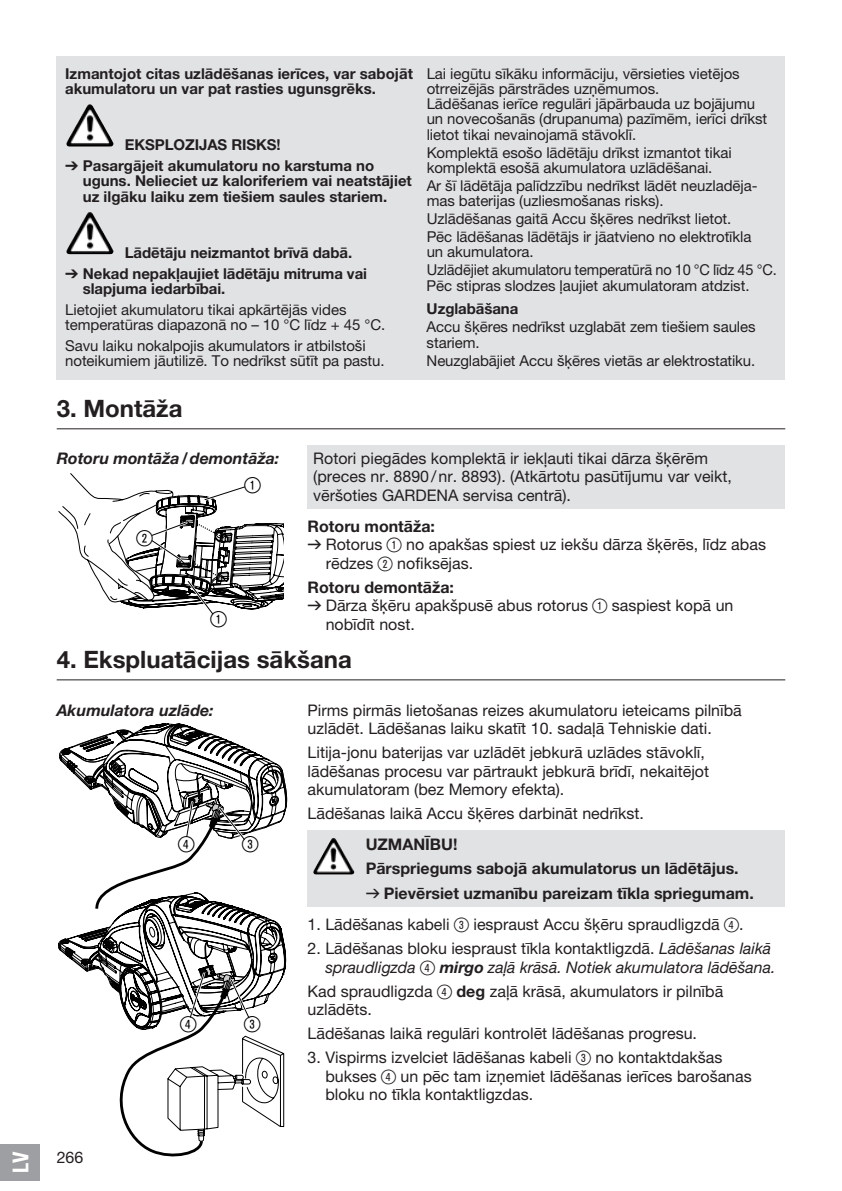
<style>
.page{position:relative;width:842px;height:1191px;background:#fff}
.page>*{position:absolute;margin:0;border:0;box-sizing:border-box;transform-origin:0 0}
.t1{font:700 24px "GARDENA Pro";color:#231f20}
.t2{font:22px "Ziffernim Kreisund Quadrat BQ";color:#000}
.t3{font:22px "GARDENA Pro Bo Cond";color:#fff}
.t4{font:16px/18.4px "GARDENA Pro";color:#231f20}
.t5{font:700 16px/24px "GARDENA Pro";color:#231f20}
.t6{font:italic 16px/18.4px "GARDENA Pro";color:#231f20;text-align:right}
.t7{font:italic 700 16px "GARDENA Pro";color:#231f20}
.t8{font:15px/15.2px "GARDENA Pro";letter-spacing:-.005em;color:#231f20}
.t9{font:700 15px/15.2px "GARDENA Pro";color:#231f20}
.s1{font-family:"Formdruck";font-weight:400}
.s2{font-family:"Formdruck"}
.s3{font-family:"Ziffernim Kreisund Quadrat BQ";font-size:20px}
.s4{font-style:normal}
.s5{font-family:"Ziffernim Kreisund Quadrat BQ";font-style:normal;font-size:20px}
.s6{font-weight:700}
</style>
<div class="page">
<div style="left:0;top:1143px;width:40px;height:37px;background:#9d9fa2"></div>
<div style="left:57px;top:57px;width:728px;height:323px;background:#e1e2e4"></div>
<img style="left:68px;top:104px;width:21px;height:36px">
<img style="left:68px;top:212px;width:21px;height:35px">
<div style="left:308px;top:445px;width:477px;height:64px;background:#e1e2e4"></div>
<hr style="left:57px;top:428px;width:728px;height:1px;background:#231f20">
<svg style="left:58px;top:473px;width:225px;height:142px"></svg>
<hr style="left:57px;top:679px;width:728px;height:1px;background:#231f20">
<div style="left:308px;top:830px;width:477px;height:77px;background:#e1e2e4"></div>
<svg style="left:58px;top:723px;width:229px;height:434px"></svg>
<img style="left:315px;top:838px;width:18px;height:30px">
<h2 class="t3" style="left:7px;top:1172px;width:23px;rotate:-90deg">LV</h2>
<p class="t9" style="left:65px;top:65px;width:349px">Izmantojot citas uzlādēšanas ierīces, var sabojāt akumulatoru un var pat rasties ugunsgrēks.</p>
<p class="t9" style="left:65px;top:134px;width:310px;line-height:20.8px;text-indent:60px">EKSPLOZIJAS RISKS!<br><span class="s1">V</span> Pasargājeit akumulatoru no karstuma no</p>
<p class="t9" style="left:83px;top:173px;width:331px">uguns. Nelieciet uz kaloriferiem vai neatstājiet uz ilgāku laiku zem tiešiem saules stariem.</p>
<p class="t9" style="left:65px;top:242px;width:303px;line-height:20.8px;text-indent:60px">Lādētāju neizmantot brīvā dabā.<br><span class="s1">V</span> Nekad nepakļaujiet lādētāju mitruma vai</p>
<p class="t9" style="left:83px;top:281px;width:144px">slapjuma iedarbībai.</p>
<p class="t8" style="left:65px;top:302px;width:322px">Lietojiet akumulatoru tikai apkārtējās vides temperatūras diapazonā no – 10 °C līdz + 45 °C.</p>
<p class="t8" style="left:65px;top:338px;width:321px">Savu laiku nokalpojis akumulators ir atbilstoši noteikumiem jāutilizē. To nedrīkst sūtīt pa pastu.</p>
<p class="t8" style="left:427px;top:66px;width:342px">Lai iegūtu sīkāku informāciju, vērsieties vietējos otrreizējās pārstrādes uzņēmumos.<br>Lādēšanas ierīce regulāri jāpārbauda uz bojājumu un novecošanās (drupanuma) pazīmēm, ierīci drīkst lietot tikai nevainojamā stāvoklī.</p>
<p class="t8" style="left:427px;top:144px;width:307px">Komplektā esošo lādētāju drīkst izmantot tikai komplektā esošā akumulatora uzlādēšanai.</p>
<p class="t8" style="left:427px;top:178px;width:332px">Ar šī lādētāja palīdzzību nedrīkst lādēt neuzladēja&shy;mas baterijas (uzliesmošanas risks).</p>
<p class="t8" style="left:427px;top:209px;width:326px;line-height:18px">Uzlādēšanas gaitā Accu šķēres nedrīkst lietot.<br>Pēc lādēšanas lādētājs ir jāatvieno no elektrotīkla</p>
<p class="t8" style="left:427px;top:243px;width:352px;line-height:18.2px">un akumulatora.<br>Uzlādējiet akumulatoru temperatūrā no 10 °C līdz 45 °C.</p>
<p class="t8" style="left:427px;top:277px;width:324px">Pēc stipras slodzes ļaujiet akumulatoram atdzist.</p>
<p class="t9" style="left:427px;top:301px;width:93px">Uzglabāšana</p>
<p class="t8" style="left:427px;top:319px;width:331px">Accu šķēres nedrīkst uzglabāt zem tiešiem saules stariem.</p>
<p class="t8" style="left:427px;top:352px;width:330px">Neuzglabājiet Accu šķēres vietās ar elektrostatiku.</p>
<h1 class="t1" style="left:57px;top:393px;width:127px">3. Montāža</h1>
<p class="t7" style="left:57px;top:448px;width:224px">Rotoru montāža/demontāža:</p>
<p class="t4" style="left:313px;top:449px;width:420px">Rotori piegādes komplektā ir iekļauti tikai dārza šķērēm (preces nr. 8890/nr. 8893). (Atkārtotu pasūtījumu var veikt, vēršoties GARDENA servisa centrā).</p>
<p class="t5" style="left:308px;top:514px;width:129px">Rotoru montāža:</p>
<p class="t4" style="left:308px;top:535px;width:460px"><span class="s2">v</span> Rotorus <span class="s3">1</span> no apakšas spiest uz iekšu dārza šķērēs, līdz abas</p>
<p class="t4" style="left:326px;top:553px;width:149px">rēdzes <span class="s3">2</span> nofiksējas.</p>
<p class="t5" style="left:308px;top:575px;width:148px">Rotoru demontāža:</p>
<p class="t4" style="left:308px;top:596px;width:427px"><span class="s2">v</span> Dārza šķēru apakšpusē abus rotorus <span class="s3">1</span> saspiest kopā un</p>
<p class="t4" style="left:326px;top:614px;width:91px">nobīdīt nost.</p>
<h1 class="t1" style="left:57px;top:644px;width:297px">4. Ekspluatācijas sākšana</h1>
<p class="t7" style="left:57px;top:700px;width:159px">Akumulatora uzlāde:</p>
<h2 class="t2" style="left:244px;top:472px;width:18px">1</h2>
<h2 class="t2" style="left:137px;top:525px;width:18px">2</h2>
<h2 class="t2" style="left:210px;top:606px;width:18px">1</h2>
<p class="t4" style="left:308px;top:700px;width:436px">Pirms pirmās lietošanas reizes akumulatoru ieteicams pilnībā uzlādēt. Lādēšanas laiku skatīt 10. sadaļā Tehniskie dati.</p>
<p class="t4" style="left:308px;top:743px;width:403px">Litija-jonu baterijas var uzlādēt jebkurā uzlādes stāvoklī, lādēšanas procesu var pārtraukt jebkurā brīdī, nekaitējot akumulatoram (bez Memory efekta).</p>
<p class="t4" style="left:308px;top:804px;width:338px">Lādēšanas laikā Accu šķēres darbināt nedrīkst.</p>
<p class="t5" style="left:366px;top:832px;width:390px">UZMANĪBU!<br>Pārspriegums sabojā akumulatorus un lādētājus. <span class="s1">v</span> Pievērsiet uzmanību pareizam tīkla spriegumam.</p>
<p class="t4" style="left:308px;top:915px;width:437px">1. Lādēšanas kabeli <span class="s3">3</span> iespraust Accu šķēru spraudligzdā <span class="s3">4</span>.</p>
<p class="t6" style="left:308px;top:939px;width:469px"><span class="s4">2. Lādēšanas bloku iespraust tīkla kontaktligzdā.</span> Lādēšanas laikā spraudligzda <span class="s5">4</span> <span class="s6">mirgo</span> zaļā krāsā. Notiek akumulatora lādēšana.</p>
<p class="t4" style="left:308px;top:981px;width:417px">Kad spraudligzda <span class="s3">4</span> <span class="s6">deg</span> zaļā krāsā, akumulators ir pilnībā uzlādēts.</p>
<p class="t4" style="left:308px;top:1024px;width:391px">Lādēšanas laikā regulāri kontrolēt lādēšanas progresu.</p>
<p class="t4" style="left:325px;top:1048px;width:428px;text-indent:-18px">3. Vispirms izvelciet lādēšanas kabeli <span class="s3">3</span> no kontaktdakšas bukses <span class="s3">4</span> un pēc tam izņemiet lādēšanas ierīces barošanas bloku no tīkla kontaktligzdas.</p>
<h2 class="t2" style="left:178px;top:832px;width:18px">4</h2>
<h2 class="t2" style="left:242px;top:832px;width:18px">3</h2>
<h2 class="t2" style="left:180px;top:1012px;width:18px">4</h2>
<h2 class="t2" style="left:244px;top:1012px;width:18px">3</h2>
<p class="t4" style="left:57px;top:1147px;width:28px">266</p>
</div>
